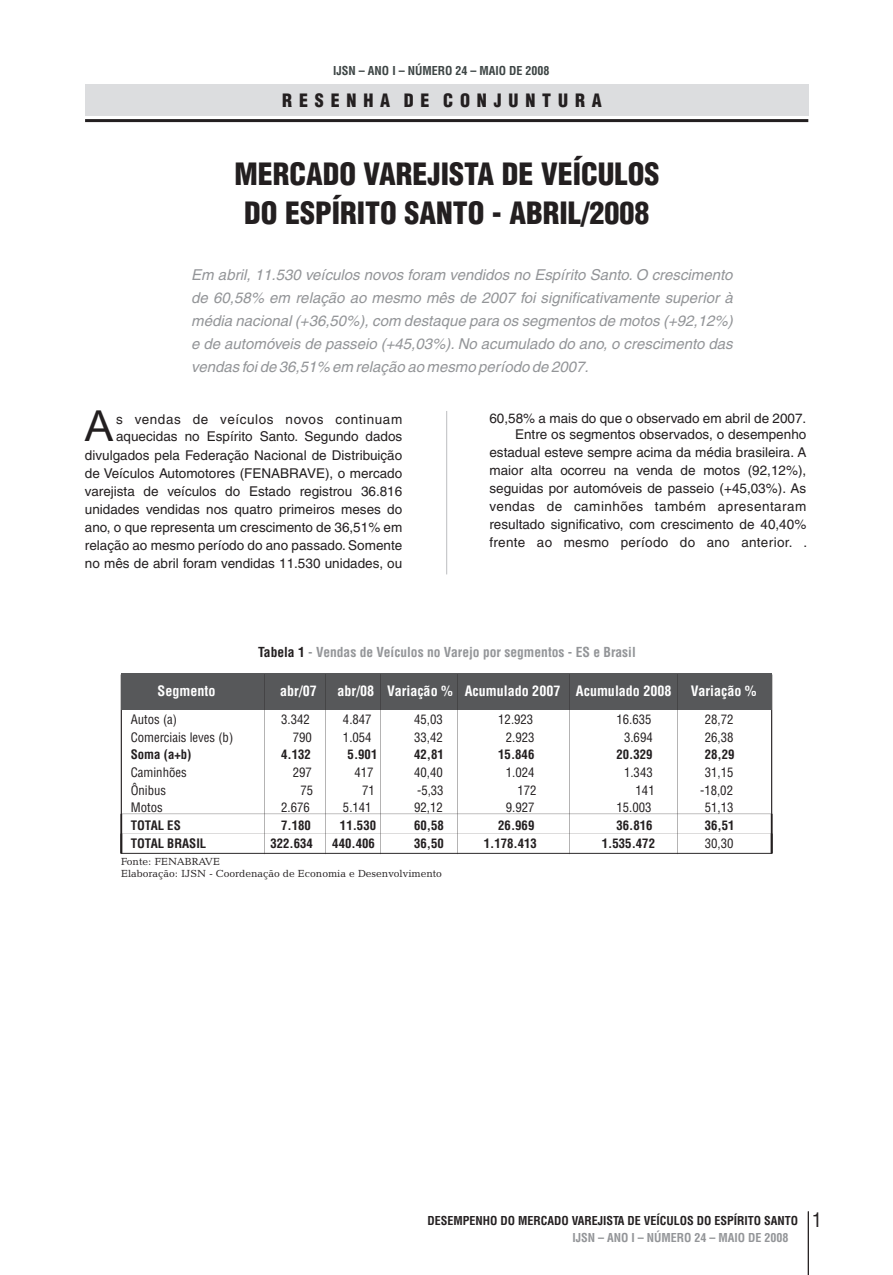
<style>
.page{position:relative;width:893px;height:1275px;background:#fff}
.page>*{position:absolute;margin:0;border:0;box-sizing:border-box;transform-origin:0 0}
.t1{font:42.75px "Arial";color:#231f20}
.t2{font:900 condensed 30px/39px "Helvetica LT";color:#231f20;text-align:center}
.t3{font:900 condensed 18px "Helvetica LT";letter-spacing:.38em;color:#231f20}
.t4{font:italic 15px/23px "Helvetica LT";color:#939598;text-align:justify}
.t5{font:700 condensed 14.1px "Helvetica LT";color:#fff}
.t6{font:13.5px/18px "Helvetica LT";color:#231f20;text-align:justify}
.t7{font:700 condensed 13.5px "Helvetica LT";color:#939598}
.t8{font:condensed 12.75px "Helvetica LT";color:#231f20}
.t9{font:700 condensed 12.75px "Helvetica LT";color:#231f20}
.t10{font:700 condensed 12px/17.4px "Helvetica LT";color:#231f20}
.t11{font:700 condensed 12px "Helvetica LT";color:#3c4444}
.t12{font:10.5px/11.7px "Candida BT";color:#231f20}
.s1{color:#231f20}
.s2{font-weight:400;font-size:19.5px}
.s3{color:#939598}
</style>
<div class="page">
<div style="left:85px;top:84px;width:723px;height:31px;background:#dcdddf"></div>
<hr style="left:85px;top:119px;width:723px;height:3px;background:#231f20">
<hr style="left:807px;top:1211px;width:1px;height:64px;background:#231f20">
<hr style="left:446px;top:411px;width:1px;height:163px;background:#bcbdc0">
<div style="left:121px;top:673px;width:650px;height:37px;background:#57585a"></div>
<hr style="left:677px;top:675px;width:1px;height:178px;background:#231f20">
<hr style="left:569px;top:675px;width:1px;height:178px;background:#231f20">
<hr style="left:457px;top:675px;width:1px;height:178px;background:#231f20">
<hr style="left:380px;top:675px;width:1px;height:178px;background:#231f20">
<hr style="left:325px;top:675px;width:1px;height:178px;background:#231f20">
<hr style="left:264px;top:675px;width:1px;height:178px;background:#231f20">
<p class="t11" style="left:333px;top:66px;width:218px">IJSN – ANO I – NÚMERO 24 – MAIO DE 2008</p>
<h3 class="t3" style="left:282px;top:94px;width:321px">RESENHA DE CONJUNTURA</h3>
<h2 class="t2" style="left:234px;top:158px;width:426px">MERCADO VAREJISTA DE VEÍCULOS<br>DO ESPÍRITO SANTO - ABRIL/2008</h2>
<p class="t4" style="left:191px;top:265px;width:543px">Em abril, 11.530 veículos novos foram vendidos no Espírito Santo. O crescimento de 60,58% em relação ao mesmo mês de 2007 foi significativamente superior à média nacional (+36,50%), com destaque para os segmentos de motos (+92,12%) e de automóveis de passeio (+45,03%). No acumulado do ano, o crescimento das vendas foi de 36,51% em relação ao mesmo período de 2007.</p>
<h1 class="t1" style="left:85px;top:410px;width:30px">A</h1>
<p class="t6" style="left:116px;top:411px;width:288px">s vendas de veículos novos continuam aquecidas no Espírito Santo. Segundo dados</p>
<p class="t6" style="left:85px;top:447px;width:319px">divulgados pela Federação Nacional de Distribuição de Veículos Automotores (FENABRAVE), o mercado varejista de veículos do Estado registrou 36.816 unidades vendidas nos quatro primeiros meses do ano, o que representa um crescimento de 36,51% em relação ao mesmo período do ano passado. Somente no mês de abril foram vendidas 11.530 unidades, ou</p>
<p class="t6" style="left:489px;top:412px;width:318px;line-height:15.6px;text-align:right">60,58% a mais do que o observado em abril de 2007.<br>Entre os segmentos observados, o desempenho</p>
<p class="t6" style="left:489px;top:444px;width:319px">estadual esteve sempre acima da média brasileira. A maior alta ocorreu na venda de motos (92,12%), seguidas por automóveis de passeio (+45,03%). As vendas de caminhões também apresentaram resultado significativo, com crescimento de 40,40% frente ao mesmo período do ano anterior. .</p>
<p class="t7" style="left:258px;top:647px;width:379px"><span class="s1">Tabela 1</span> - Vendas de Veículos no Varejo por segmentos - ES e Brasil</p>
<p class="t5" style="left:158px;top:686px;width:59px">Segmento</p>
<p class="t5" style="left:280px;top:686px;width:38px">abr/07</p>
<p class="t5" style="left:337px;top:686px;width:335px">abr/08 Variação % Acumulado 2007 Acumulado 2008</p>
<p class="t8" style="left:131px;top:715px;width:48px">Autos (a)</p>
<p class="t8" style="left:281px;top:715px;width:30px">3.342</p>
<p class="t8" style="left:343px;top:715px;width:30px">4.847</p>
<p class="t8" style="left:414px;top:715px;width:30px">45,03</p>
<p class="t8" style="left:498px;top:715px;width:37px">12.923</p>
<p class="t8" style="left:616px;top:715px;width:37px">16.635</p>
<p class="t8" style="left:704px;top:715px;width:30px">28,72</p>
<p class="t8" style="left:131px;top:732px;width:104px">Comerciais leves (b)</p>
<p class="t8" style="left:293px;top:732px;width:21px">790</p>
<p class="t8" style="left:343px;top:732px;width:30px">1.054</p>
<p class="t8" style="left:414px;top:732px;width:30px">33,42</p>
<p class="t8" style="left:506px;top:732px;width:30px">2.923</p>
<p class="t8" style="left:624px;top:732px;width:30px">3.694</p>
<p class="t8" style="left:704px;top:732px;width:30px">26,38</p>
<p class="t9" style="left:131px;top:749px;width:62px">Soma (a+b)</p>
<p class="t9" style="left:281px;top:749px;width:31px">4.132</p>
<p class="t9" style="left:347px;top:749px;width:31px">5.901</p>
<p class="t9" style="left:414px;top:749px;width:31px">42,81</p>
<p class="t9" style="left:498px;top:749px;width:38px">15.846</p>
<p class="t9" style="left:616px;top:749px;width:38px">20.329</p>
<p class="t9" style="left:704px;top:749px;width:31px">28,29</p>
<p class="t8" style="left:131px;top:768px;width:57px">Caminhões</p>
<p class="t8" style="left:293px;top:768px;width:21px">297</p>
<p class="t8" style="left:354px;top:768px;width:21px">417</p>
<p class="t8" style="left:414px;top:768px;width:30px">40,40</p>
<p class="t8" style="left:506px;top:768px;width:30px">1.024</p>
<p class="t8" style="left:624px;top:768px;width:30px">1.343</p>
<p class="t8" style="left:704px;top:768px;width:30px">31,15</p>
<p class="t8" style="left:131px;top:785px;width:37px">Ônibus</p>
<p class="t8" style="left:300px;top:785px;width:14px">75</p>
<p class="t8" style="left:362px;top:785px;width:14px">71</p>
<p class="t8" style="left:417px;top:785px;width:28px">-5,33</p>
<p class="t8" style="left:517px;top:785px;width:21px">172</p>
<p class="t8" style="left:635px;top:785px;width:21px">141</p>
<p class="t8" style="left:700px;top:785px;width:34px">-18,02</p>
<p class="t8" style="left:131px;top:803px;width:33px">Motos</p>
<p class="t8" style="left:281px;top:803px;width:30px">2.676</p>
<p class="t8" style="left:343px;top:803px;width:30px">5.141</p>
<p class="t8" style="left:414px;top:803px;width:30px">92,12</p>
<p class="t8" style="left:506px;top:803px;width:30px">9.927</p>
<p class="t8" style="left:616px;top:803px;width:37px">15.003</p>
<p class="t8" style="left:704px;top:803px;width:30px">51,13</p>
<p class="t9" style="left:131px;top:820px;width:51px">TOTAL ES</p>
<p class="t9" style="left:281px;top:820px;width:31px">7.180</p>
<p class="t9" style="left:340px;top:820px;width:38px">11.530</p>
<p class="t9" style="left:414px;top:820px;width:31px">60,58</p>
<p class="t9" style="left:498px;top:820px;width:38px">26.969</p>
<p class="t9" style="left:616px;top:820px;width:38px">36.816</p>
<p class="t9" style="left:704px;top:820px;width:31px">36,51</p>
<p class="t9" style="left:131px;top:838px;width:77px">TOTAL BRASIL</p>
<p class="t9" style="left:270px;top:838px;width:44px">322.634</p>
<p class="t9" style="left:332px;top:838px;width:44px">440.406</p>
<p class="t9" style="left:414px;top:838px;width:31px">36,50</p>
<p class="t9" style="left:484px;top:838px;width:55px">1.178.413</p>
<p class="t9" style="left:602px;top:838px;width:55px">1.535.472</p>
<p class="t8" style="left:704px;top:838px;width:30px">30,30</p>
<p class="t5" style="left:691px;top:686px;width:67px">Variação %</p>
<p class="t12" style="left:121px;top:857px;width:323px">Fonte: FENABRAVE<br>Elaboração: IJSN - Coordenação de Economia e Desenvolvimento</p>
<p class="t10" style="left:572px;top:1213px;width:251px;text-indent:-145px">DESEMPENHO DO MERCADO VAREJISTA DE VEÍCULOS DO ESPÍRITO SANTO <span class="s2">1<br></span><span class="s3">IJSN – ANO I – NÚMERO 24 – MAIO DE 2008</span></p>
</div>
